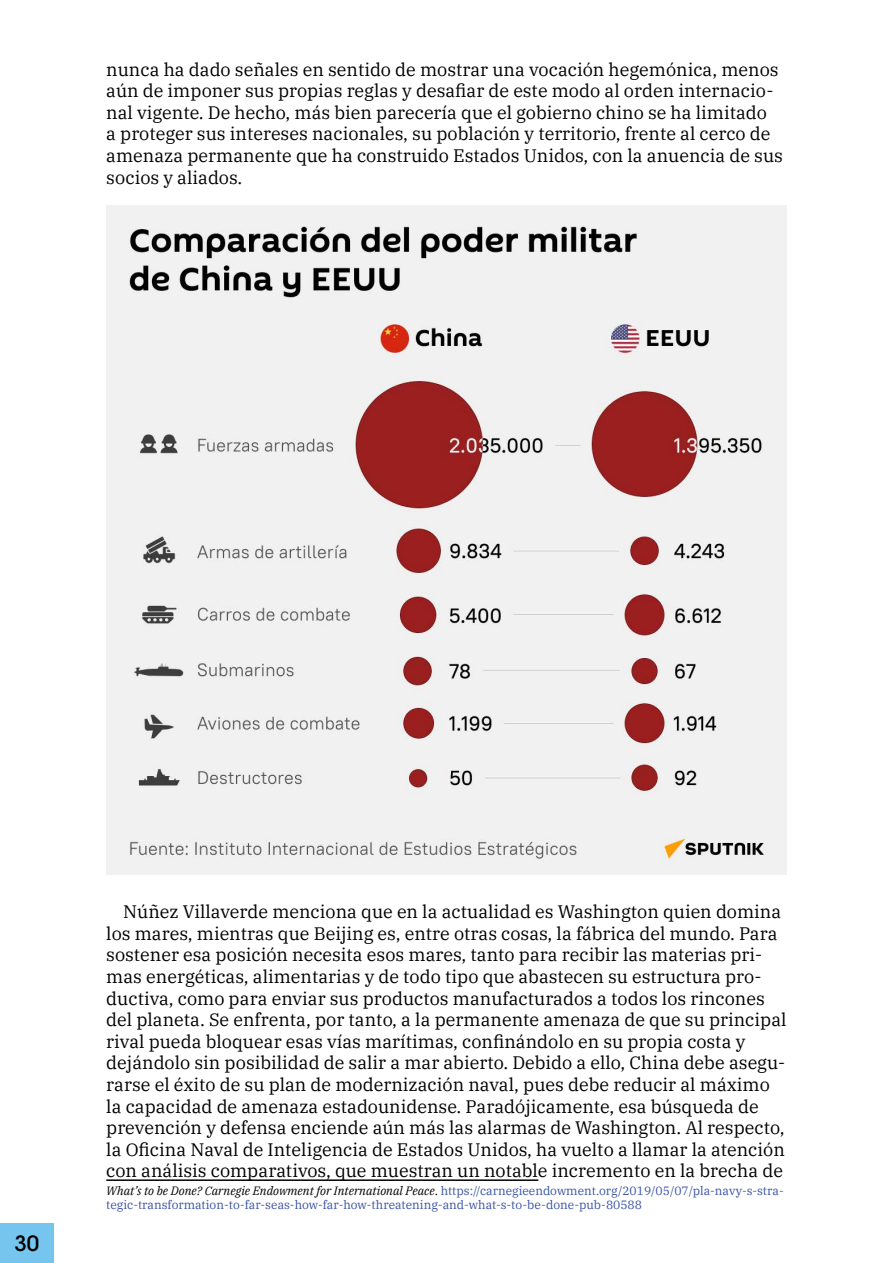
<style>
.page{position:relative;width:893px;height:1263px;background:#fff}
.page>*{position:absolute;margin:0;border:0;box-sizing:border-box;transform-origin:0 0}
.t1{font:500 21px "ITC Avant Garde Std";color:#000}
.t2{font:18px/21.6px "IBM Plex Serif";color:#000}
.t3{font:12px/14.4px "IBM Plex Serif";color:#3a53a4}
.s1{font-style:italic;color:#000}
.s2{color:#000}
</style>
<div class="page">
<div style="left:0;top:1224px;width:54px;height:39px;background:#76c5ee"></div>
<hr style="left:106px;top:1179px;width:432px;height:2px;background:#000">
<img style="left:106px;top:205px;width:681px;height:670px">
<p class="t2" style="left:106px;top:57px;width:678px">nunca ha dado señales en sentido de mostrar una vocación hegemónica, menos aún de imponer sus propias reglas y desafiar de este modo al orden internacio&shy;nal vigente. De hecho, más bien parecería que el gobierno chino se ha limitado<br>a proteger sus intereses nacionales, su población y territorio, frente al cerco de amenaza permanente que ha construido Estados Unidos, con la anuencia de sus socios y aliados.</p>
<p class="t1" style="left:14px;top:1231px;width:26px">30</p>
<p class="t2" style="left:106px;top:899px;width:682px;text-indent:17px">Núñez Villaverde menciona que en la actualidad es Washington quien domina los mares, mientras que Beijing es, entre otras cosas, la fábrica del mundo. Para sostener esa posición necesita esos mares, tanto para recibir las materias pri&shy;mas energéticas, alimentarias y de todo tipo que abastecen su estructura pro&shy;ductiva, como para enviar sus productos manufacturados a todos los rincones del planeta. Se enfrenta, por tanto, a la permanente amenaza de que su principal rival pueda bloquear esas vías marítimas, confinándolo en su propia costa y dejándolo sin posibilidad de salir a mar abierto. Debido a ello, China debe asegu&shy;rarse el éxito de su plan de modernización naval, pues debe reducir al máximo la capacidad de amenaza estadounidense. Paradójicamente, esa búsqueda de prevención y defensa enciende aún más las alarmas de Washington. Al respecto, la Oficina Naval de Inteligencia de Estados Unidos, ha vuelto a llamar la atención con análisis comparativos, que muestran un notable incremento en la brecha de</p>
<p class="t3" style="left:106px;top:1182px;width:679px"><span class="s1">What’s to be Done? Carnegie Endowment for International Peace</span><span class="s2">.</span> https://carnegieendowment.org/2019/05/07/pla-navy-s-stra&shy;tegic-transformation-to-far-seas-how-far-how-threatening-and-what-s-to-be-done-pub-80588</p>
</div>
